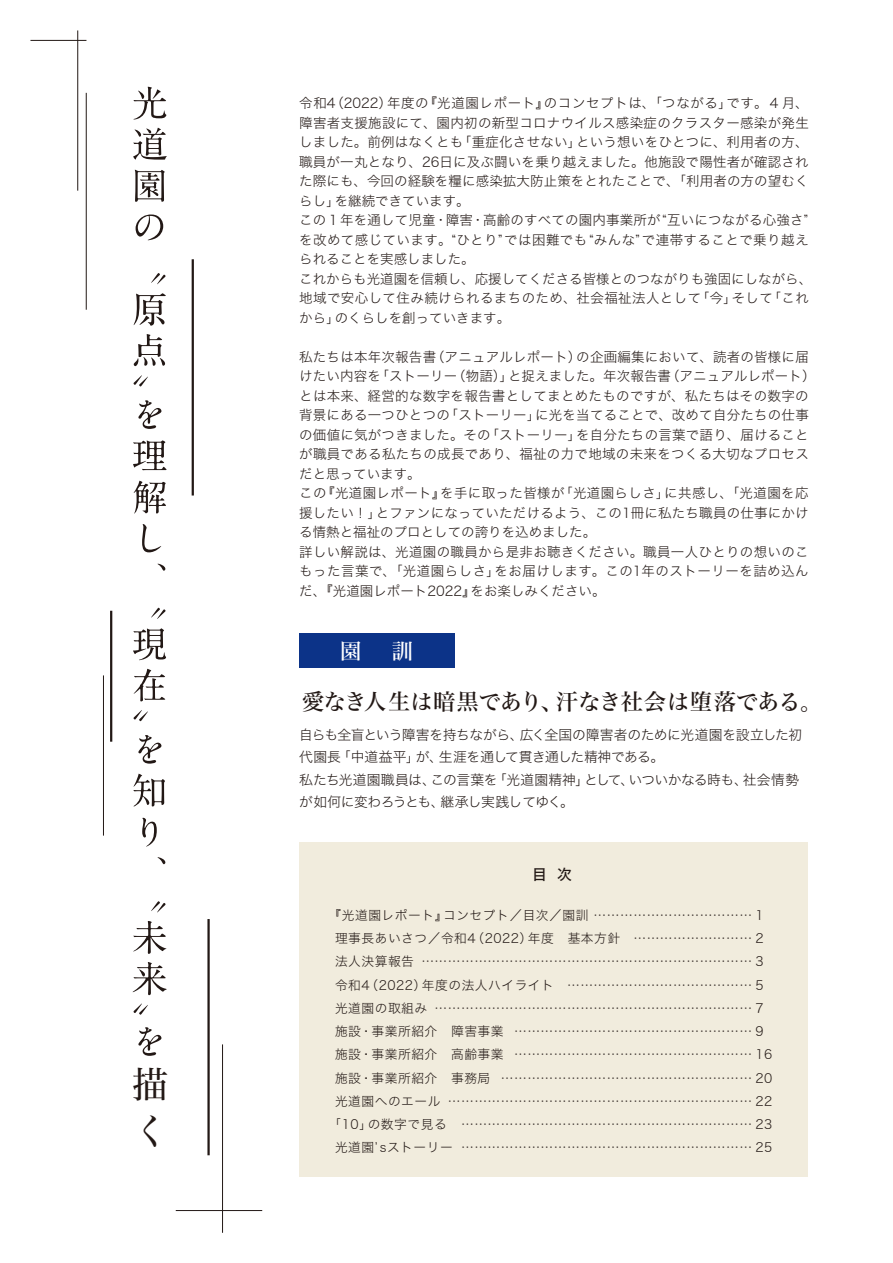
<style>
.page{position:relative;width:893px;height:1263px;background:#fff}
.page>*{position:absolute;margin:0;border:0;box-sizing:border-box;transform-origin:0 0}
.t1{font:36.15px "Hira Min Std N W4";color:#221815}
.t2{font:22.35px "Hira Min Std N W5";letter-spacing:-.015em;color:#221815}
.t3{font:21.3px "Hira Min Std N W5";color:#fff}
.t4{font:14.85px "Hira Kaku Std W5";color:#221815}
.t5{font:13.8px/22.5px "Hira Kaku Std W2";letter-spacing:-.03em;color:#221815}
.t6{font:13.5px/19.5px "Hira Kaku Std W2";letter-spacing:.015em;color:#221815}
.t7{font:12.75px "Hira Kaku Std W2";letter-spacing:.04em;color:#221815}
</style>
<div class="page">
<svg style="left:133px;top:87px;width:34px;height:279px"></svg>
<svg style="left:134px;top:375px;width:14px;height:11px"></svg>
<svg style="left:133px;top:400px;width:34px;height:301px"></svg>
<svg style="left:134px;top:710px;width:14px;height:11px"></svg>
<svg style="left:133px;top:735px;width:34px;height:321px"></svg>
<hr style="left:77px;top:30px;width:1px;height:161px;background:#221815">
<hr style="left:86px;top:93px;width:1px;height:217px;background:#221815">
<hr style="left:207px;top:919px;width:3px;height:236px;background:#221815">
<hr style="left:110px;top:611px;width:2px;height:131px;background:#221815">
<hr style="left:192px;top:259px;width:2px;height:236px;background:#221815">
<hr style="left:222px;top:1044px;width:1px;height:189px;background:#221815">
<hr style="left:176px;top:1210px;width:86px;height:1px;background:#221815">
<hr style="left:30px;top:40px;width:56px;height:1px;background:#221815">
<hr style="left:103px;top:675px;width:1px;height:161px;background:#221815">
<div style="left:299px;top:634px;width:155px;height:34px;background:#0c3388"></div>
<div style="left:299px;top:842px;width:509px;height:334px;background:#f1ecdd"></div>
<h1 class="t1" style="left:132px;top:1059px;width:37px">描</h1>
<h1 class="t1" style="left:133px;top:1105px;width:25px">く</h1>
<p class="t6" style="left:299px;top:93px;width:514px">令和4（2022）年度の『光道園レポート』のコンセプトは、「つながる」です。４月、障害者支援施設にて、園内初の新型コロナウイルス感染症のクラスター感染が発生しました。前例はなくとも「重症化させない」という想いをひとつに、利用者の方、職員が一丸となり、26日に及ぶ闘いを乗り越えました。他施設で陽性者が確認された際にも、今回の経験を糧に感染拡大防止策をとれたことで、「利用者の方の望むくらし」を継続できています。<br>この１年を通して児童・障害・高齢のすべての園内事業所が“互いにつながる心強さ”を改めて感じています。“ひとり”では困難でも“みんな”で連帯することで乗り越えられることを実感しました。<br>これからも光道園を信頼し、応援してくださる皆様とのつながりも強固にしながら、地域で安心して住み続けられるまちのため、社会福祉法人として「今」そして「これから」のくらしを創っていきます。</p>
<p class="t6" style="left:299px;top:346px;width:518px">私たちは本年次報告書（アニュアルレポート）の企画編集において、読者の皆様に届けたい内容を「ストーリー（物語）」と捉えました。年次報告書（アニュアルレポート）とは本来、経営的な数字を報告書としてまとめたものですが、私たちはその数字の背景にある一つひとつの「ストーリー」に光を当てることで、改めて自分たちの仕事の価値に気がつきました。その「ストーリー」を自分たちの言葉で語り、届けることが職員である私たちの成長であり、福祉の力で地域の未来をつくる大切なプロセスだと思っています。<br>この『光道園レポート』を手に取った皆様が「光道園らしさ」に共感し、「光道園を応援したい！」とファンになっていただけるよう、この1冊に私たち職員の仕事にかける情熱と福祉のプロとしての誇りを込めました。<br>詳しい解説は、光道園の職員から是非お聴きください。職員一人ひとりの想いのこもった言葉で、「光道園らしさ」をお届けします。この1年のストーリーを詰め込んだ、『光道園レポート2022』をお楽しみください。</p>
<h3 class="t3" style="left:340px;top:636px;width:75px">園　訓</h3>
<h2 class="t2" style="left:302px;top:685px;width:522px">愛なき人生は暗黒であり、汗なき社会は堕落である。</h2>
<p class="t5" style="left:299px;top:723px;width:505px">自らも全盲という障害を持ちながら、広く全国の障害者のために光道園を設立した初代園長「中道益平」が、生涯を通して貫き通した精神である。<br>私たち光道園職員は、この言葉を「光道園精神」として、いついかなる時も、社会情勢が如何に変わろうとも、継承し実践してゆく。</p>
<p class="t4" style="left:532px;top:863px;width:41px">目 次</p>
<p class="t7" style="left:329px;top:905px;width:436px">『光道園レポート』コンセプト／目次／園訓 ……………………………… 1</p>
<p class="t7" style="left:335px;top:928px;width:287px">理事長あいさつ／令和4（2022）年度　基本方針</p>
<p class="t7" style="left:335px;top:952px;width:81px">法人決算報告</p>
<p class="t7" style="left:335px;top:975px;width:220px">令和4（2022）年度の法人ハイライト</p>
<p class="t7" style="left:335px;top:998px;width:94px">光道園の取組み</p>
<p class="t7" style="left:335px;top:1022px;width:170px">施設・事業所紹介　障害事業</p>
<p class="t7" style="left:335px;top:1045px;width:170px">施設・事業所紹介　高齢事業</p>
<p class="t7" style="left:335px;top:1068px;width:157px">施設・事業所紹介　事務局</p>
<p class="t7" style="left:335px;top:1091px;width:107px">光道園へのエール</p>
<p class="t7" style="left:329px;top:1115px;width:120px">「10」の数字で見る</p>
<p class="t7" style="left:335px;top:1138px;width:119px">光道園ʼsストーリー</p>
<p class="t7" style="left:633px;top:929px;width:132px">……………………… 2</p>
<p class="t7" style="left:421px;top:952px;width:344px">………………………………………………………………… 3</p>
<p class="t7" style="left:567px;top:975px;width:198px">…………………………………… 5</p>
<p class="t7" style="left:435px;top:998px;width:330px">……………………………………………………………… 7</p>
<p class="t7" style="left:514px;top:1022px;width:251px">……………………………………………… 9</p>
<p class="t7" style="left:514px;top:1045px;width:260px">……………………………………………… 16</p>
<p class="t7" style="left:501px;top:1068px;width:273px">………………………………………………… 20</p>
<p class="t7" style="left:448px;top:1091px;width:326px">…………………………………………………………… 22</p>
<p class="t7" style="left:461px;top:1115px;width:313px">………………………………………………………… 23</p>
<p class="t7" style="left:461px;top:1138px;width:313px">………………………………………………………… 25</p>
</div>
